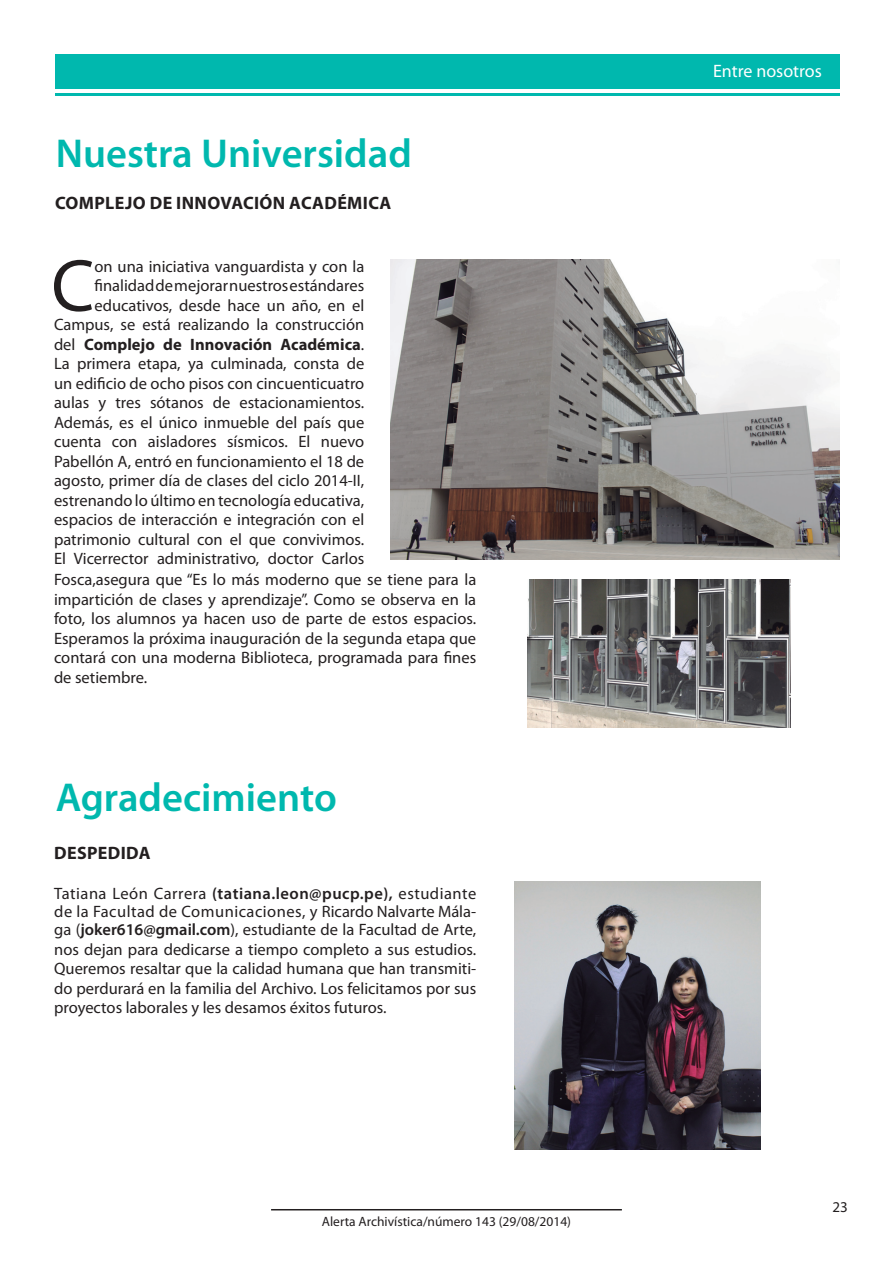
<style>
.page{position:relative;width:893px;height:1263px;background:#fff}
.page>*{position:absolute;margin:0;border:0;box-sizing:border-box;transform-origin:0 0}
.t1{font:74.4px "Myriad Pro";color:#231f20}
.t2{font:600 40.5px "Myriad Pro";color:#00b8ae}
.t3{font:700 18px "Myriad Pro";letter-spacing:.02em;color:#231f20}
.t4{font:18px "Myriad Pro";color:#fff}
.t5{font:16.5px/19.5px "Myriad Pro";color:#231f20;text-align:justify}
.t6{font:15px "Myriad Pro";color:#231f20}
.t7{font:13.5px "Myriad Pro";color:#231f20}
.s1{font-weight:700}
.s2{font-weight:600}
</style>
<div class="page">
<hr style="left:271px;top:1209px;width:351px;height:1px;background:#231f20">
<div style="left:56px;top:54px;width:784px;height:34px;background:#00b8ae"></div>
<hr style="left:56px;top:94px;width:784px;height:2px;background:#00b8ae">
<img style="left:390px;top:259px;width:450px;height:300px">
<img style="left:527px;top:579px;width:264px;height:148px">
<img style="left:514px;top:882px;width:246px;height:267px">
<h2 class="t2" style="left:56px;top:127px;width:358px">Nuestra Universidad</h2>
<p class="t3" style="left:55px;top:191px;width:14px">COMP</p>
<p class="t3" style="left:105px;top:191px;width:233px">LEJO DE INNOVACIÓN ACADÉM</p>
<p class="t3" style="left:363px;top:191px;width:30px">ICA</p>
<h1 class="t1" style="left:51px;top:240px;width:45px">C</h1>
<p class="t5" style="left:54px;top:256px;width:312px;text-align:right">on una iniciativa vanguardista y con la finalidad de mejorar nuestros estándares educativos, desde hace un año, en el Campus, se está realizando la construcción del <span class="s1">COMPLEJO DE INNOVACIÓN ACADÉMICA</span>.<br>La primera etapa, ya culminada, consta de un edificio de ocho pisos con cincuenticuatro aulas y tres sótanos de estacionamientos.<br>Además, es el único inmueble del país que cuenta con aisladores sísmicos. El nuevo Pabellón A, entró en funcionamiento el 18 de agosto, primer día de clases del ciclo 2014-II, estrenando lo último en tecnología educativa, espacios de interacción e integración con el patrimonio cultural con el que convivimos.<br>El Vicerrector administrativo, doctor Carlos</p>
<p class="t5" style="left:54px;top:570px;width:424px">Fosca,asegura que “Es lo más moderno que se tiene para la impartición de clases y aprendizaje”. Como se observa en la foto, los alumnos ya hacen uso de parte de estos espacios.<br>Esperamos la próxima inauguración de la segunda etapa que contará con una moderna Biblioteca, programada para fines de setiembre.</p>
<h2 class="t2" style="left:56px;top:772px;width:283px">Agradecimiento</h2>
<p class="t3" style="left:54px;top:841px;width:45px">DESPED</p>
<p class="t3" style="left:121px;top:841px;width:31px">IDA</p>
<p class="t5" style="left:54px;top:884px;width:424px;line-height:18px">Tatiana León Carrera <span class="s2">(tatiana.leon@pucp.pe),</span> estudiante de la Facultad de Comunicaciones, y Ricardo Nalvarte Mála&shy;ga (<span class="s2">joker616@gmail.com</span>), estudiante de la Facultad de Arte,</p>
<p class="t5" style="left:54px;top:939px;width:424px">nos dejan para dedicarse a tiempo completo a sus estudios.<br>Queremos resaltar que la calidad humana que han transmiti&shy;do perdurará en la familia del Archivo. Los felicitamos por sus proyectos laborales y les desamos éxitos futuros.</p>
<p class="t7" style="left:322px;top:1213px;width:251px">Alerta Archivística/número 143 (29/08/2014)</p>
<p class="t4" style="left:713px;top:60px;width:110px">Entre nosotros</p>
<p class="t6" style="left:832px;top:1197px;width:17px">23</p>
</div>
